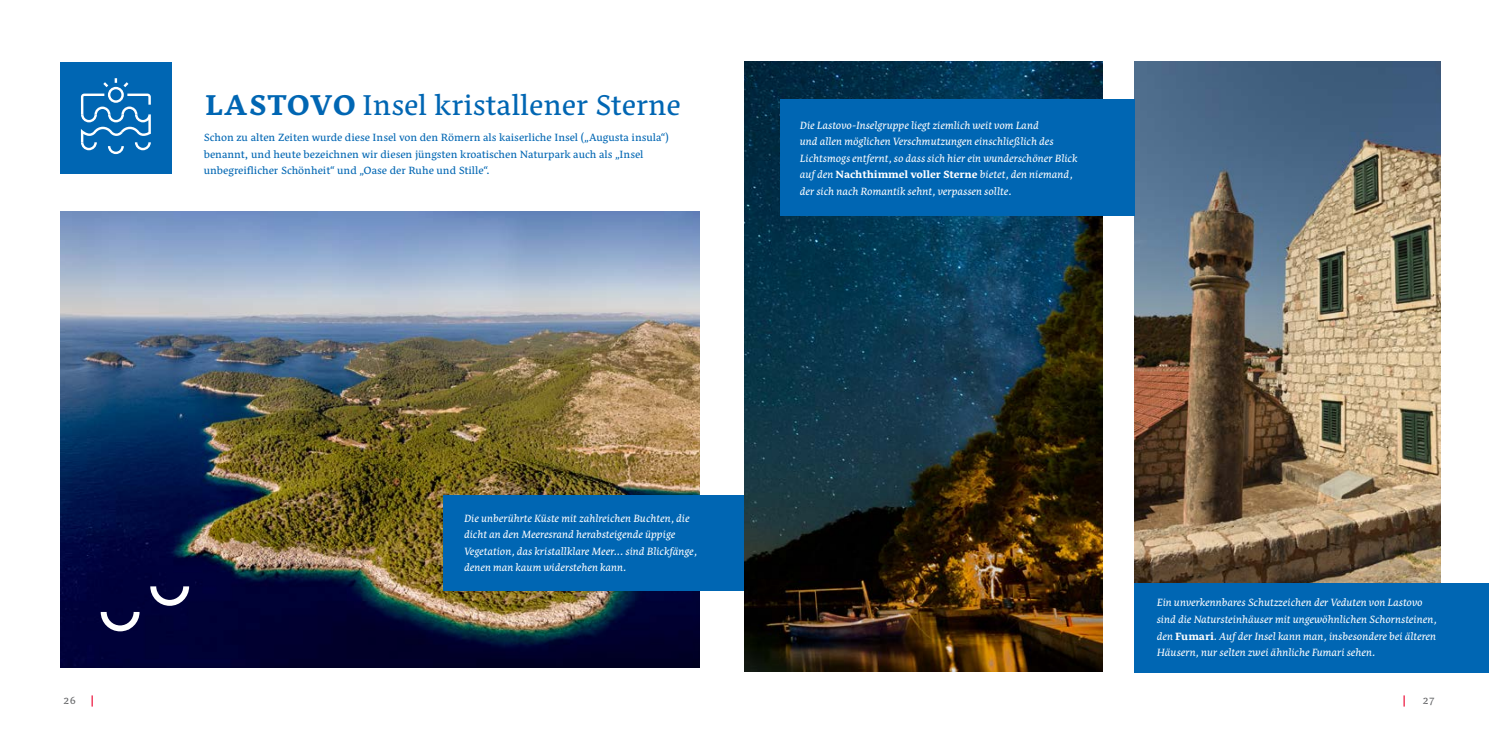
<style>
.page{position:relative;width:1489px;height:745px;background:#fff}
.page>*{position:absolute;margin:0;border:0;box-sizing:border-box;transform-origin:0 0}
.t1{font:37.5px "Nassim Latn";color:#0066b3}
.t2{font:italic 13.75px/16.5px "Nassim Latn";color:#fff}
.t3{font:13.75px/16.5px "Nassim Latn";color:#0066b3}
.t4{font:13.75px "Nassim Latn";color:#636466}
.s1{font-weight:700}
.s2{font-weight:700;font-style:normal}
</style>
<div class="page">
<img style="left:1134px;top:61px;width:305px;height:522px">
<img style="left:60px;top:212px;width:639px;height:455px">
<div style="left:60px;top:62px;width:112px;height:111px;background:#0066b3"></div>
<div style="left:443px;top:495px;width:301px;height:95px;background:#0066b3"></div>
<svg style="left:81px;top:78px;width:70px;height:76px"></svg>
<img style="left:744px;top:62px;width:358px;height:609px">
<div style="left:780px;top:99px;width:354px;height:116px;background:#0066b3"></div>
<div style="left:1134px;top:583px;width:354px;height:89px;background:#0066b3"></div>
<svg style="left:150px;top:586px;width:39px;height:19px"></svg>
<svg style="left:101px;top:611px;width:38px;height:20px"></svg>
<h1 class="t1" style="left:205px;top:82px;width:477px"><span class="s1">LASTOVO</span> Insel kristallener Sterne</h1>
<p class="t3" style="left:204px;top:130px;width:466px">Schon zu alten Zeiten wurde diese Insel von den Römern als kaiserliche Insel („Augusta insula“) benannt, und heute bezeichnen wir diesen jüngsten kroatischen Naturpark auch als „Insel unbegreiflicher Schönheit“ und „Oase der Ruhe und Stille“.</p>
<p class="t2" style="left:799px;top:116px;width:279px">Die Lastovo-Inselgruppe liegt ziemlich weit vom Land<br>und allen möglichen Verschmutzungen einschließlich des Lichtsmogs entfernt, so dass sich hier ein wunderschöner Blick auf den <span class="s2">Nachthimmel voller Sterne</span> bietet, den niemand, der sich nach Romantik sehnt, verpassen sollte.</p>
<p class="t2" style="left:464px;top:508px;width:235px">Die unberührte Küste mit zahlreichen Buchten, die dicht an den Meeresrand herabsteigende üppige Vegetation, das kristallklare Meer... sind Blickfänge, denen man kaum widerstehen kann.</p>
<p class="t2" style="left:1156px;top:593px;width:281px">Ein unverkennbares Schutzzeichen der Veduten von Lastovo sind die Natursteinhäuser mit ungewöhnlichen Schornsteinen, den <span class="s2">Fumari</span>. Auf der Insel kann man, insbesondere bei älteren Häusern, nur selten zwei ähnliche Fumari sehen.</p>
<p class="t4" style="left:63px;top:691px;width:14px">26</p>
<p class="t4" style="left:1422px;top:691px;width:13px">27</p>
</div>
